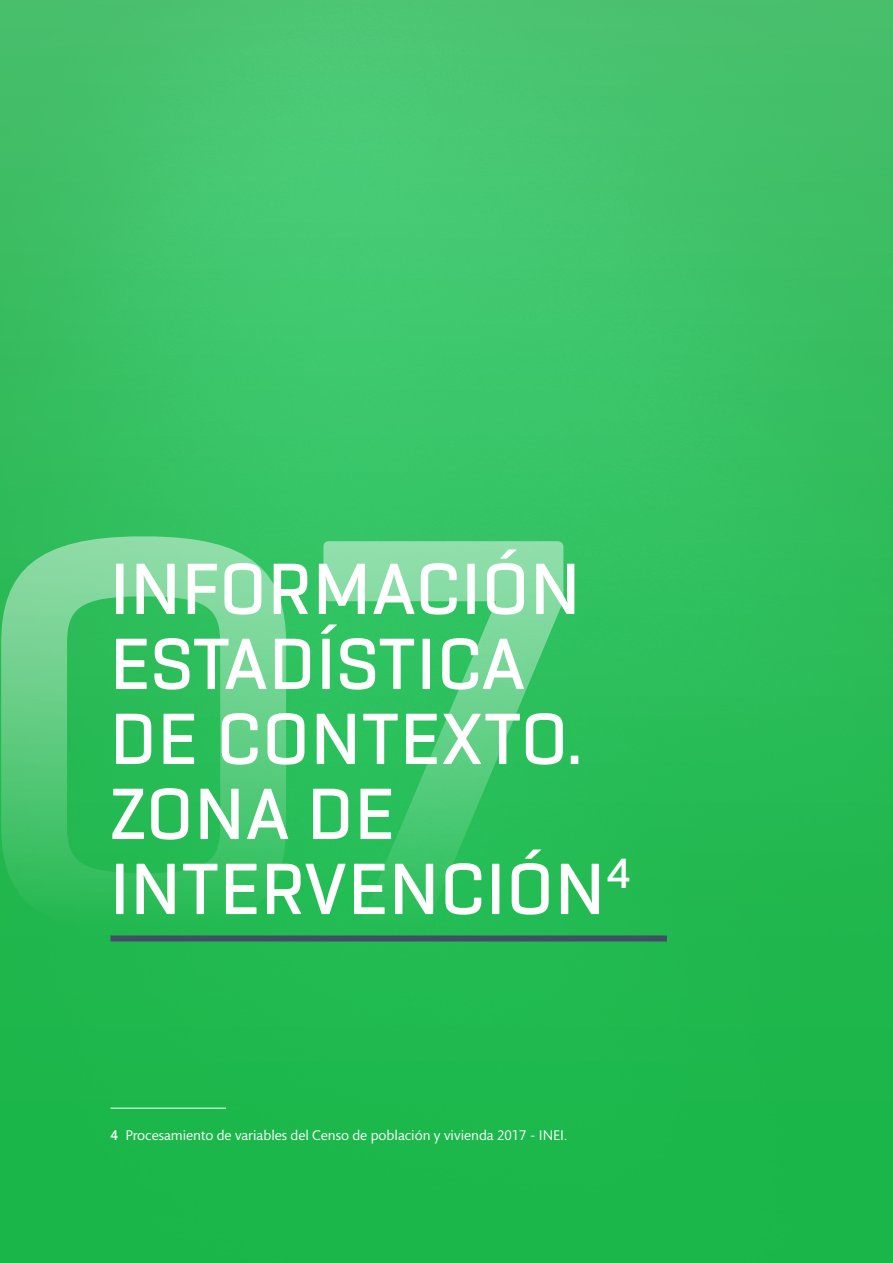
<style>
.page{position:relative;width:893px;height:1263px;background:#fff}
.page>*{position:absolute;margin:0;border:0;box-sizing:border-box;transform-origin:0 0}
.t1{font:700 600px "Rogan";color:#fff}
.t2{font:600 78px/75px "Rogan";letter-spacing:.025em;color:#fff}
.t3{font:14.25px "Mundo Sans Pro";color:#fff}
.s1{font-weight:500}
</style>
<div class="page">
<img style="left:0;top:0;width:893px;height:1263px">
<div style="left:111px;top:935px;width:556px;height:6px;background:#434e64"></div>
<hr style="left:111px;top:1108px;width:115px;height:1px;background:#fff">
<h1 class="t1" style="left:-35px;top:398px;width:610px">07</h1>
<p class="t2" style="left:111px;top:552px;width:522px">INFORMACIÓN<br>ESTADÍSTICA<br>DE CONTEXTO.<br>ZONA DE<br>INTERVENCIÓN<sup>4</sup></p>
<p class="t3" style="left:111px;top:1126px;width:458px"><span class="s1">4</span> Procesamiento de variables del Censo de población y vivienda 2017 - INEI.</p>
</div>
